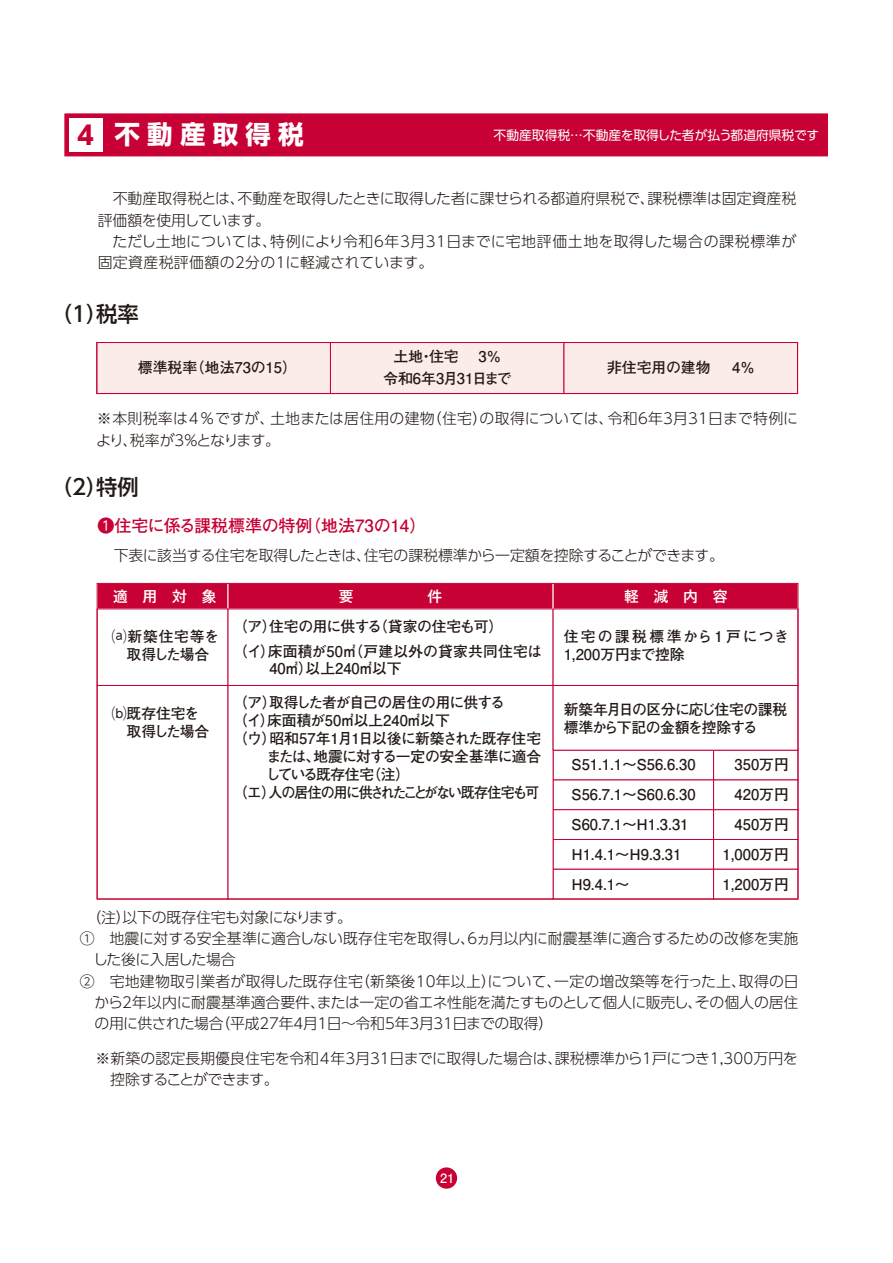
<style>
.page{position:relative;width:893px;height:1263px;background:#fff}
.page>*{position:absolute;margin:0;border:0;box-sizing:border-box;transform-origin:0 0}
.t1{font:700 25.5px "UD Shin Go Pro";color:#fff}
.t2{font:500 21.3px "UD Shin Go Pro";color:#231916}
.t3{font:700 16.95px "Futo Go B101 Pro";color:#c70035}
.t4{font:300 14.85px/21.3px "UD Shin Go Pro";letter-spacing:-.005em;color:#231916}
.t5{font:700 14.85px/18px "Futo Go B101 Pro";letter-spacing:-.01em;color:#231916;text-align:center}
.t6{font:300 14.85px/21.3px "UD Shin Go Pro";letter-spacing:.025em;color:#231916}
.t7{font:300 14.85px "UD Shin Go Pro";letter-spacing:.015em;color:#231916}
.t8{font:300 14.85px "UD Shin Go Pro";letter-spacing:-.025em;color:#231916}
.t9{font:300 14.85px "UD Shin Go Pro";letter-spacing:-.03em;color:#231916}
.t10{font:700 14.85px/18px "Futo Go B101 Pro";letter-spacing:-.045em;color:#231916}
.t11{font:700 14.85px/18px "Futo Go B101 Pro";letter-spacing:.035em;color:#231916}
.t12{font:700 14.85px "Futo Go B101 Pro";letter-spacing:-.11em;color:#231916}
.t13{font:700 14.85px "Futo Go B101 Pro";letter-spacing:-.06em;color:#231916}
.t14{font:700 14.85px "Futo Go B101 Pro";letter-spacing:-.05em;color:#231916}
.t15{font:500 14.85px "Gothic MB101 Pro";color:#fff}
.t16{font:700 14.85px "Futo Go B101 Pro";letter-spacing:-.12em;color:#231916}
.t17{font:300 14.85px "UD Shin Go Pro";letter-spacing:-.035em;color:#231916}
.t18{font:12.75px "UD Shin Go Pro";color:#fff}
.t19{font:700 12.75px "Futo Go B101 Pro";color:#fff}
.s1{color:#c70035}
.s2{font-family:"UD Shin Go Pro";font-weight:400}
</style>
<div class="page">
<div style="left:330px;top:342px;width:234px;height:52px;background:#fbece9;border:1px solid #c70035"></div>
<div style="left:436px;top:1167px;width:21px;height:22px;background:#c70035;border-radius:50%"></div>
<div style="left:96px;top:342px;width:235px;height:52px;background:#fbece9;border:1px solid #c70035"></div>
<div style="left:564px;top:342px;width:234px;height:52px;background:#fbece9"></div>
<div style="left:97px;top:583px;width:131px;height:26px;background:#c70035"></div>
<div style="left:228px;top:583px;width:325px;height:26px;background:#c70035"></div>
<div style="left:97px;top:608px;width:131px;height:78px;background:#fff"></div>
<div style="left:228px;top:608px;width:325px;height:78px;background:#fff"></div>
<div style="left:553px;top:583px;width:245px;height:26px;background:#c70035"></div>
<div style="left:713px;top:750px;width:85px;height:30px;background:#fff;border:1px solid #c70035"></div>
<div style="left:553px;top:750px;width:161px;height:30px;background:#fff;border:1px solid #c70035"></div>
<div style="left:713px;top:779px;width:85px;height:31px;background:#fff;border:1px solid #c70035"></div>
<div style="left:553px;top:779px;width:161px;height:31px;background:#fff;border:1px solid #c70035"></div>
<div style="left:713px;top:809px;width:85px;height:31px;background:#fff;border:1px solid #c70035"></div>
<div style="left:553px;top:809px;width:161px;height:31px;background:#fff;border:1px solid #c70035"></div>
<div style="left:713px;top:839px;width:85px;height:31px;background:#fff;border:1px solid #c70035"></div>
<div style="left:553px;top:839px;width:161px;height:31px;background:#fff;border:1px solid #c70035"></div>
<div style="left:713px;top:869px;width:85px;height:30px;background:#fff;border:1px solid #c70035"></div>
<div style="left:553px;top:869px;width:161px;height:30px;background:#fff;border:1px solid #c70035"></div>
<div style="left:553px;top:608px;width:245px;height:78px;background:#fff"></div>
<div style="left:97px;top:685px;width:131px;height:214px;background:#fff;border:1px solid #c70035"></div>
<div style="left:228px;top:685px;width:325px;height:214px;background:#fff;border:1px solid #c70035"></div>
<div style="left:553px;top:685px;width:245px;height:65px;background:#fff;border:1px solid #c70035"></div>
<div style="left:65px;top:114px;width:763px;height:42px;background:#c70035"></div>
<div style="left:69px;top:118px;width:33px;height:33px;background:#fff"></div>
<div style="left:96px;top:342px;width:702px;height:52px;border:1px solid #c70035"></div>
<h1 class="t1" style="left:77px;top:113px;width:228px"><span class="s1">4</span> 不 動 産 取 得 税</h1>
<p class="t18" style="left:494px;top:125px;width:327px">不動産取得税…不動産を取得した者が払う都道府県税です</p>
<p class="t4" style="left:98px;top:188px;width:700px">　不動産取得税とは、不動産を取得したときに取得した者に課せられる都道府県税で、課税標準は固定資産税評価額を使用しています。</p>
<p class="t6" style="left:98px;top:230px;width:700px;text-indent:15px">ただし土地については、特例により令和6年3月31日までに宅地評価土地を取得した場合の課税標準が固定資産税評価額の2分の1に軽減されています。</p>
<h2 class="t2" style="left:51px;top:297px;width:89px">（1）税率</h2>
<p class="t5" style="left:138px;top:357px;width:161px">標準税率（地法73の15）</p>
<p class="t5" style="left:383px;top:344px;width:130px;line-height:21.8px">土地・住宅　 3％<br>令和6年3月31日まで</p>
<p class="t5" style="left:607px;top:357px;width:149px">非住宅用の建物　 4％</p>
<p class="t4" style="left:96px;top:407px;width:703px">※本則税率は4％ですが、土地または居住用の建物（住宅）の取得については、令和6年3月31日まで特例により、税率が3％となります。</p>
<h2 class="t2" style="left:51px;top:470px;width:89px">（2）特例</h2>
<p class="t3" style="left:98px;top:512px;width:331px"><span class="s2">❶</span>住宅に係る課税標準の特例（地法73の14）</p>
<p class="t9" style="left:114px;top:543px;width:612px">下表に該当する住宅を取得したときは、住宅の課税標準から一定額を控除することができます。</p>
<p class="t15" style="left:113px;top:584px;width:105px">適　用　対　象</p>
<p class="t15" style="left:339px;top:584px;width:16px">要</p>
<p class="t15" style="left:427px;top:584px;width:16px">件</p>
<p class="t5" style="left:112px;top:626px;width:109px"><span class="s2">⒜</span>新築住宅等を取得した場合</p>
<p class="t5" style="left:233px;top:611px;width:311px;line-height:25.5px;text-align:left">（ア）住宅の用に供する（貸家の住宅も可）<br>（イ）床面積が50㎡（戸建以外の貸家共同住宅は</p>
<p class="t5" style="left:241px;top:658px;width:163px">　　40㎡）以上240㎡以下</p>
<p class="t5" style="left:127px;top:702px;width:84px;text-align:left;text-indent:-15px"><span class="s2">⒝</span>既存住宅を取得した場合</p>
<p class="t13" style="left:233px;top:691px;width:274px">（ア）取得した者が自己の居住の用に供する</p>
<p class="t5" style="left:233px;top:710px;width:218px">（イ）床面積が50㎡以上240㎡以下</p>
<p class="t5" style="left:233px;top:728px;width:310px">（ウ）昭和57年1月1日以後に新築された既存住宅</p>
<p class="t14" style="left:267px;top:744px;width:276px">または、地震に対する一定の安全基準に適合</p>
<p class="t16" style="left:266px;top:762px;width:146px">している既存住宅（注）</p>
<p class="t12" style="left:233px;top:780px;width:308px">（エ）人の居住の用に供されたことがない既存住宅も可</p>
<p class="t15" style="left:624px;top:584px;width:105px">軽　減　内　容</p>
<p class="t11" style="left:564px;top:626px;width:227px">住宅の課税標準から１戸につき<br>1,200万円まで控除</p>
<p class="t10" style="left:564px;top:699px;width:225px">新築年月日の区分に応じ住宅の課税標準から下記の金額を控除する</p>
<p class="t5" style="left:569px;top:754px;width:128px">Ｓ51.1.1～Ｓ56.6.30</p>
<p class="t5" style="left:735px;top:754px;width:56px">350万円</p>
<p class="t5" style="left:569px;top:784px;width:128px">Ｓ56.7.1～Ｓ60.6.30</p>
<p class="t5" style="left:735px;top:784px;width:56px">420万円</p>
<p class="t5" style="left:569px;top:813px;width:121px">Ｓ60.7.1～Ｈ1.3.31</p>
<p class="t5" style="left:735px;top:813px;width:56px">450万円</p>
<p class="t5" style="left:570px;top:843px;width:113px">Ｈ1.4.1～Ｈ9.3.31</p>
<p class="t5" style="left:723px;top:843px;width:68px">1,000万円</p>
<p class="t5" style="left:570px;top:873px;width:61px">Ｈ9.4.1～</p>
<p class="t5" style="left:723px;top:873px;width:68px">1,200万円</p>
<p class="t4" style="left:80px;top:906px;width:274px">　（注）以下の既存住宅も対象になります。</p>
<p class="t4" style="left:80px;top:927px;width:720px">① 地震に対する安全基準に適合しない既存住宅を取得し、6ヵ月以内に耐震基準に適合するための改修を実施</p>
<p class="t17" style="left:93px;top:947px;width:144px">した後に入居した場合</p>
<p class="t7" style="left:80px;top:969px;width:720px">② 宅地建物取引業者が取得した既存住宅（新築後10年以上）について、一定の増改築等を行った上、取得の日</p>
<p class="t8" style="left:95px;top:990px;width:705px">から2年以内に耐震基準適合要件、または一定の省エネ性能を満たすものとして個人に販売し、その個人の居住</p>
<p class="t4" style="left:94px;top:1012px;width:460px">の用に供された場合（平成27年4月1日～令和5年3月31日までの取得）</p>
<p class="t4" style="left:110px;top:1047px;width:689px;text-indent:-15px">※新築の認定長期優良住宅を令和4年3月31日までに取得した場合は、課税標準から1戸につき1,300万円を控除することができます。</p>
<p class="t19" style="left:440px;top:1168px;width:16px">21</p>
</div>
